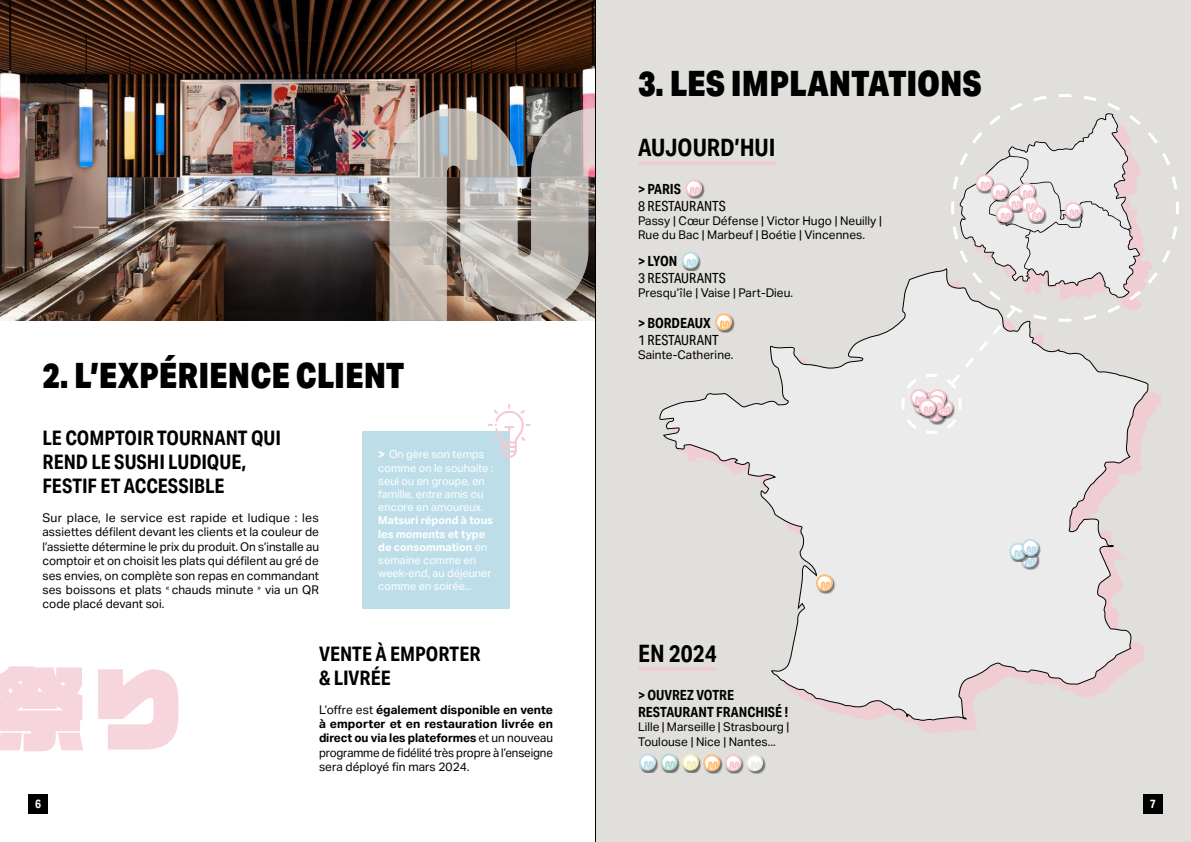
<style>
.page{position:relative;width:1191px;height:842px;background:#fff}
.page>*{position:absolute;margin:0;border:0;box-sizing:border-box;transform-origin:0 0}
.t1{font:900 35px "Aktiv Grotesk Cd";color:#000}
.t2{font:700 24px "Aktiv Grotesk Cd";color:#000}
.t3{font:700 20px/24px "Aktiv Grotesk Cd";color:#000}
.t4{font:700 14px/16.8px "Aktiv Grotesk Cd";color:#000}
.t5{font:14px "Aktiv Grotesk Cd";color:#000}
.t6{font:12px/14.4px "Aktiv Grotesk";color:#000}
.t7{font:700 12px/14.4px "Aktiv Grotesk";letter-spacing:-.005em;color:#000;text-align:justify}
.t8{font:700 12px "Aktiv Grotesk Cd";color:#fff}
.t9{font:11px/13.2px "Aktiv Grotesk";color:#fff}
.s1{font-family:"Aktiv Grotesk Cd";font-weight:700;font-size:14px}
.s2{font-weight:700}
.s3{font-weight:400}
</style>
<div class="page">
<div style="left:595px;top:0;width:596px;height:842px;background:#e0dfdb"></div>
<div style="left:671px;top:280px;width:489px;height:453px;background:#f5c8d1;opacity:.75"></div>
<svg style="left:659px;top:280px;width:489px;height:441px"></svg>
<div style="left:816px;top:574px;width:19px;height:20px;background:#000;opacity:.5"></div>
<svg style="left:817px;top:575px;width:15px;height:15px"></svg>
<div style="left:816px;top:574px;width:17px;height:17px;border:2px solid #ffc17a;border-radius:50%"></div>
<svg style="left:821px;top:581px;width:9px;height:8px"></svg>
<div style="left:1020px;top:550px;width:19px;height:20px;background:#000;opacity:.5"></div>
<div style="left:1020px;top:550px;width:17px;height:17px;border:2px solid #bddee9;border-radius:50%"></div>
<div style="left:1009px;top:542px;width:19px;height:20px;background:#000;opacity:.5"></div>
<svg style="left:1010px;top:544px;width:15px;height:15px"></svg>
<div style="left:1009px;top:543px;width:17px;height:17px;border:2px solid #bddee9;border-radius:50%"></div>
<div style="left:1021px;top:539px;width:20px;height:19px;background:#000;opacity:.5"></div>
<div style="left:1022px;top:540px;width:15px;height:15px;background:#fff;border-radius:50%"></div>
<div style="left:1021px;top:539px;width:17px;height:17px;border:2px solid #bddee9;border-radius:50%"></div>
<svg style="left:1014px;top:546px;width:22px;height:19px"></svg>
<svg style="left:900px;top:94px;width:279px;height:341px"></svg>
<img style="left:0;top:0;width:595px;height:321px">
<svg style="left:389px;top:108px;width:206px;height:213px;background:#aba5a1"></svg>
<div style="left:362px;top:431px;width:148px;height:177px;background:#bddee9"></div>
<svg style="left:488px;top:404px;width:42px;height:54px"></svg>
<div style="left:685px;top:179px;width:19px;height:20px;background:#000;opacity:.5"></div>
<svg style="left:686px;top:180px;width:15px;height:15px"></svg>
<div style="left:685px;top:179px;width:17px;height:17px;border:2px solid #f5c8d1;border-radius:50%"></div>
<svg style="left:690px;top:187px;width:9px;height:7px"></svg>
<div style="left:681px;top:251px;width:20px;height:20px;background:#000;opacity:.5"></div>
<svg style="left:682px;top:253px;width:15px;height:15px"></svg>
<div style="left:681px;top:252px;width:17px;height:17px;border:2px solid #bddee9;border-radius:50%"></div>
<svg style="left:686px;top:259px;width:10px;height:7px"></svg>
<div style="left:715px;top:313px;width:19px;height:20px;background:#000;opacity:.5"></div>
<svg style="left:716px;top:314px;width:15px;height:15px"></svg>
<div style="left:715px;top:313px;width:17px;height:17px;border:2px solid #ffc17a;border-radius:50%"></div>
<svg style="left:720px;top:320px;width:9px;height:8px"></svg>
<div style="left:660px;top:753px;width:19px;height:20px;background:#000;opacity:.5"></div>
<svg style="left:661px;top:754px;width:15px;height:15px"></svg>
<div style="left:660px;top:753px;width:17px;height:17px;border:2px solid #b3dad1;border-radius:50%"></div>
<svg style="left:665px;top:761px;width:10px;height:7px"></svg>
<div style="left:724px;top:754px;width:20px;height:19px;background:#000;opacity:.5"></div>
<svg style="left:725px;top:755px;width:15px;height:15px"></svg>
<div style="left:724px;top:754px;width:17px;height:17px;border:2px solid #f5c8d1;border-radius:50%"></div>
<svg style="left:729px;top:761px;width:10px;height:8px"></svg>
<div style="left:703px;top:754px;width:19px;height:19px;background:#000;opacity:.5"></div>
<svg style="left:704px;top:755px;width:15px;height:15px"></svg>
<div style="left:703px;top:754px;width:17px;height:17px;border:2px solid #ffc17a;border-radius:50%"></div>
<svg style="left:708px;top:761px;width:9px;height:8px"></svg>
<div style="left:681px;top:753px;width:20px;height:20px;background:#000;opacity:.5"></div>
<svg style="left:683px;top:754px;width:15px;height:15px"></svg>
<div style="left:682px;top:753px;width:17px;height:17px;border:2px solid #efedaf;border-radius:50%"></div>
<svg style="left:686px;top:761px;width:10px;height:7px"></svg>
<div style="left:746px;top:754px;width:19px;height:19px;background:#000;opacity:.5"></div>
<div style="left:747px;top:755px;width:15px;height:15px;background:#fff;border-radius:50%"></div>
<div style="left:746px;top:754px;width:17px;height:17px;border:2px solid #ebebeb;border-radius:50%"></div>
<svg style="left:751px;top:761px;width:9px;height:8px"></svg>
<div style="left:639px;top:753px;width:19px;height:20px;background:#000;opacity:.5"></div>
<svg style="left:640px;top:754px;width:15px;height:15px"></svg>
<div style="left:639px;top:753px;width:17px;height:17px;border:2px solid #bddee9;border-radius:50%"></div>
<svg style="left:644px;top:761px;width:9px;height:7px"></svg>
<hr style="left:638px;top:162px;width:137px;height:3px;background:#f5c8d1">
<hr style="left:638px;top:667px;width:79px;height:3px;background:#f5c8d1">
<svg style="left:0;top:666px;width:83px;height:85px;background:#f7d8df"></svg>
<svg style="left:98px;top:669px;width:80px;height:80px"></svg>
<hr style="left:595px;top:0;width:1px;height:842px;background:#000">
<div style="left:28px;top:794px;width:20px;height:20px;background:#000"></div>
<div style="left:1142px;top:794px;width:20px;height:20px;background:#000"></div>
<h1 class="t1" style="left:638px;top:63px;width:345px">3. LES IMPLANTATIONS</h1>
<h1 class="t1" style="left:43px;top:356px;width:363px">2. L’EXPÉRIENCE CLIENT</h1>
<h3 class="t3" style="left:43px;top:426px;width:240px">LE COMPTOIR TOURNANT QUI<br>REND LE SUSHI LUDIQUE,<br>FESTIF ET ACCESSIBLE</h3>
<p class="t6" style="left:43px;top:511px;width:278px;text-align:justify">Sur place, le service est rapide et ludique : les assiettes défilent devant les clients et la couleur de l’assiette détermine le prix du produit. On s’installe au comptoir et on choisit les plats qui défilent au gré de ses envies, on complète son repas en commandant ses boissons et plats <sup>«</sup> chauds minute <sup>»</sup> via un QR code placé devant soi.</p>
<p class="t9" style="left:378px;top:448px;width:117px"><span class="s1">&gt;</span> On gère son temps comme on le souhaite : seul ou en groupe, en famille, entre amis ou encore en amoureux.</p>
<p class="t9" style="left:378px;top:514px;width:116px"><span class="s2">Matsuri répond à tous les moments et type de consommation</span> en semaine comme en week-end, au déjeuner comme en soirée...</p>
<h3 class="t3" style="left:319px;top:642px;width:163px">VENTE À EMPORTER &amp; LIVRÉE</h3>
<p class="t7" style="left:319px;top:702px;width:235px"><span class="s3">L’offre est</span> également disponible en vente à emporter et en restauration livrée en direct ou via les plateformes <span class="s3">et un nouveau programme de fidélité très propre à l’enseigne sera déployé fin mars 2024.</span></p>
<h2 class="t2" style="left:638px;top:133px;width:139px">AUJOURD’HUI</h2>
<p class="t4" style="left:638px;top:181px;width:44px">&gt; PARIS</p>
<p class="t5" style="left:638px;top:198px;width:89px">8 RESTAURANTS</p>
<p class="t6" style="left:638px;top:214px;width:245px">Passy | Cœur Défense | Victor Hugo | Neuilly |<br>Rue du Bac | Marbeuf | Boétie | Vincennes.</p>
<p class="t4" style="left:638px;top:253px;width:41px">&gt; LYON</p>
<p class="t5" style="left:638px;top:270px;width:89px">3 RESTAURANTS</p>
<p class="t6" style="left:638px;top:286px;width:157px">Presqu’île | Vaise | Part-Dieu.</p>
<p class="t4" style="left:638px;top:315px;width:74px">&gt; BORDEAUX</p>
<p class="t5" style="left:638px;top:332px;width:82px">1 RESTAURANT</p>
<p class="t6" style="left:638px;top:348px;width:97px">Sainte-Catherine.</p>
<h2 class="t2" style="left:638px;top:639px;width:80px">EN 2024</h2>
<p class="t4" style="left:638px;top:687px;width:151px">&gt; OUVREZ VOTRE<br>RESTAURANT FRANCHISÉ !</p>
<p class="t6" style="left:638px;top:720px;width:153px">Lille | Marseille | Strasbourg |<br>Toulouse | Nice | Nantes...</p>
<p class="t8" style="left:35px;top:797px;width:7px">6</p>
<p class="t8" style="left:1149px;top:797px;width:7px">7</p>
</div>
